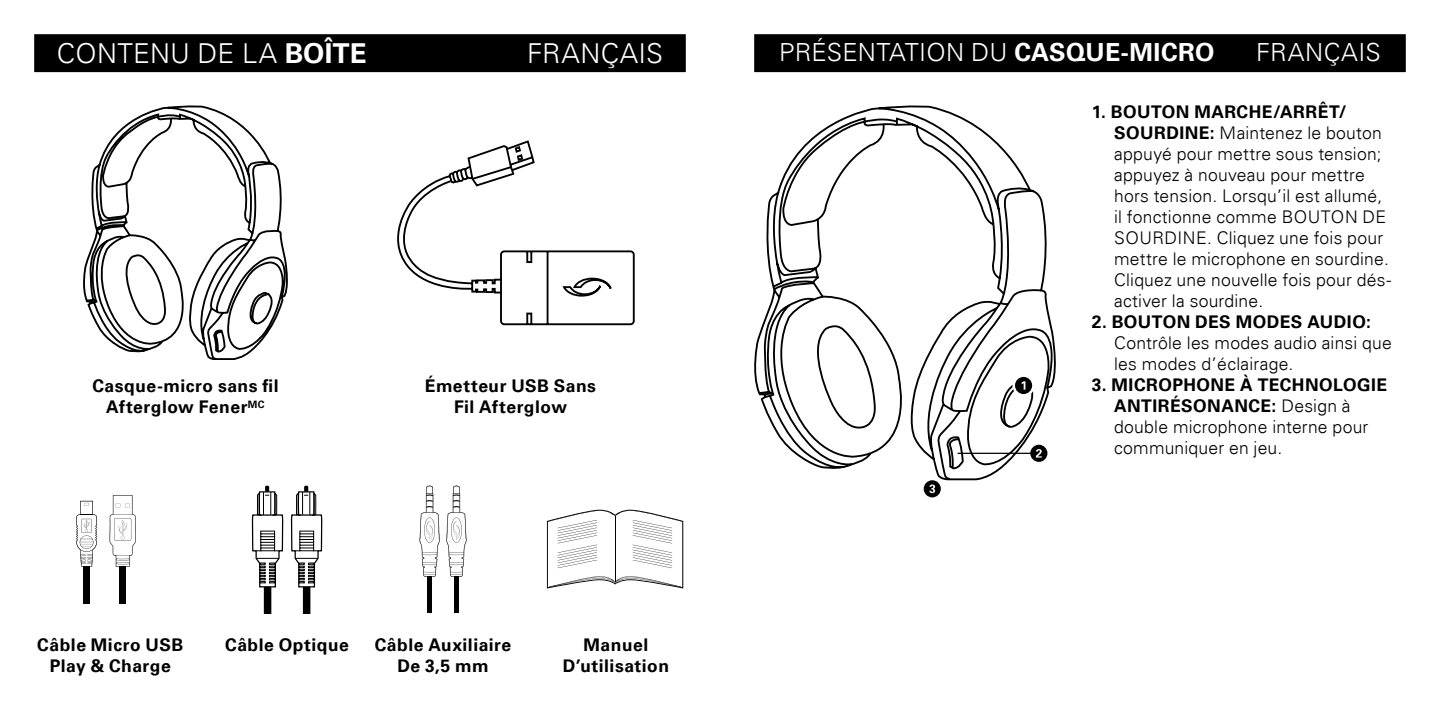
<style>
.page{position:relative;width:1440px;height:720px;background:#fff}
.page>*{position:absolute;margin:0;border:0;box-sizing:border-box;transform-origin:0 0}
.t1{font:300 27.5px "Univers";letter-spacing:.02em;color:#fff}
.t2{font:300 25px "Univers";letter-spacing:.02em;color:#fff}
.t3{font:300 25px "Univers";letter-spacing:.04em;color:#fff}
.t4{font:300 17.5px/21px "Univers";letter-spacing:.015em;color:#000}
.t5{font:700 17.5px/21px "Univers";letter-spacing:.025em;color:#000;text-align:center}
.s1{font-weight:700}
</style>
<div class="page">
<div style="left:35px;top:35px;width:650px;height:36px;background:#000"></div>
<div style="left:34px;top:34px;width:652px;height:38px;border:2px solid #000"></div>
<div style="left:755px;top:35px;width:650px;height:36px;background:#000"></div>
<div style="left:754px;top:34px;width:652px;height:38px;border:2px solid #000"></div>
<svg style="left:81px;top:105px;width:207px;height:415px"></svg>
<svg style="left:754px;top:105px;width:302px;height:376px"></svg>
<svg style="left:397px;top:140px;width:238px;height:186px"></svg>
<hr style="left:428px;top:577px;width:4px;height:36px;background:#000">
<div style="left:454px;top:577px;width:5px;height:36px;background:#000"></div>
<svg style="left:446px;top:486px;width:21px;height:91px"></svg>
<svg style="left:420px;top:486px;width:20px;height:91px"></svg>
<svg style="left:547px;top:510px;width:136px;height:79px"></svg>
<div style="left:83px;top:567px;width:7px;height:37px;background:#000"></div>
<div style="left:119px;top:567px;width:7px;height:37px;background:#000"></div>
<svg style="left:110px;top:495px;width:26px;height:72px"></svg>
<svg style="left:76px;top:501px;width:21px;height:66px"></svg>
<svg style="left:291px;top:486px;width:32px;height:102px"></svg>
<div style="left:303px;top:587px;width:7px;height:27px;background:#000"></div>
<svg style="left:252px;top:486px;width:32px;height:102px"></svg>
<div style="left:264px;top:587px;width:7px;height:27px;background:#000"></div>
<svg style="left:1012px;top:374px;width:23px;height:23px"></svg>
<svg style="left:1028px;top:442px;width:22px;height:22px"></svg>
<svg style="left:921px;top:478px;width:22px;height:20px"></svg>
<hr style="left:958px;top:453px;width:73px;height:1px;background:#000">
<h1 class="t1" style="left:57px;top:37px;width:311px">Contenu de la <span class="s1">boîte</span></h1>
<h1 class="t1" style="left:527px;top:37px;width:137px">français</h1>
<h2 class="t2" style="left:779px;top:37px;width:437px">Présentation du <span class="s1">casque-micro</span></h2>
<h2 class="t3" style="left:1256px;top:37px;width:126px">français</h2>
<p class="t5" style="left:92px;top:377px;width:188px">Casque-micro sans fil<br>Afterglow Fener<sup>MC</sup></p>
<p class="t5" style="left:425px;top:377px;width:173px">Émetteur USB Sans<br>Fil Afterglow</p>
<p class="t5" style="left:37px;top:635px;width:135px;text-align:right">Câble Micro USB<br>Play &amp; Charge</p>
<p class="t5" style="left:225px;top:635px;width:125px">Câble Optique</p>
<p class="t5" style="left:375px;top:635px;width:138px">Câble Auxiliaire<br>De 3,5 mm</p>
<p class="t5" style="left:563px;top:635px;width:108px">Manuel<br>D’utilisation</p>
<p class="t5" style="left:1092px;top:102px;width:73px">1. BOUTON</p>
<p class="t5" style="left:1194px;top:102px;width:31px">MARC</p>
<p class="t5" style="left:1249px;top:102px;width:45px">HE/ARR</p>
<p class="t5" style="left:1318px;top:102px;width:30px">ÊT/</p>
<p class="t5" style="left:1114px;top:123px;width:52px">SOURDINE</p>
<p class="t4" style="left:1114px;top:122px;width:270px;text-indent:96px"><span class="s1">:</span> Maintenez le bouton appuyé pour mettre sous tension; appuyez à nouveau pour mettre hors tension. Lorsqu’il est allumé, il fonctionne comme BOUTON</p>
<p class="t4" style="left:1363px;top:206px;width:24px">DE</p>
<p class="t4" style="left:1114px;top:227px;width:279px;text-indent:50px">DINE . Cliquez une fois pour mettre le microphone en sourdine.<br>Cliquez une nouvelle fois pour dés&shy;activer la sourdine.</p>
<p class="t5" style="left:1092px;top:312px;width:74px">2. BOUTON</p>
<p class="t5" style="left:1195px;top:312px;width:13px">DES</p>
<p class="t5" style="left:1236px;top:312px;width:31px">MODES</p>
<p class="t5" style="left:1307px;top:312px;width:38px">AUDIO</p>
<p class="t5" style="left:1366px;top:312px;width:6px">:</p>
<p class="t4" style="left:1114px;top:332px;width:279px">Contrôle les modes audio ainsi que les modes d’éclairage.</p>
<p class="t5" style="left:1092px;top:375px;width:49px">3. MICRO</p>
<p class="t5" style="left:1172px;top:375px;width:38px">PHONE</p>
<p class="t5" style="left:1240px;top:375px;width:30px">À TEC</p>
<p class="t5" style="left:1292px;top:375px;width:27px">HNOLO</p>
<p class="t5" style="left:1357px;top:375px;width:23px">GIE</p>
<p class="t5" style="left:1114px;top:396px;width:13px">ANTIR</p>
<p class="t5" style="left:1170px;top:396px;width:25px">ÉSONANCE</p>
<p class="t4" style="left:1114px;top:227px;width:13px">SOUR</p>
<p class="t4" style="left:1114px;top:395px;width:256px;text-indent:157px"><span class="s1">:</span> Design à double microphone interne pour communiquer en jeu.</p>
</div>
